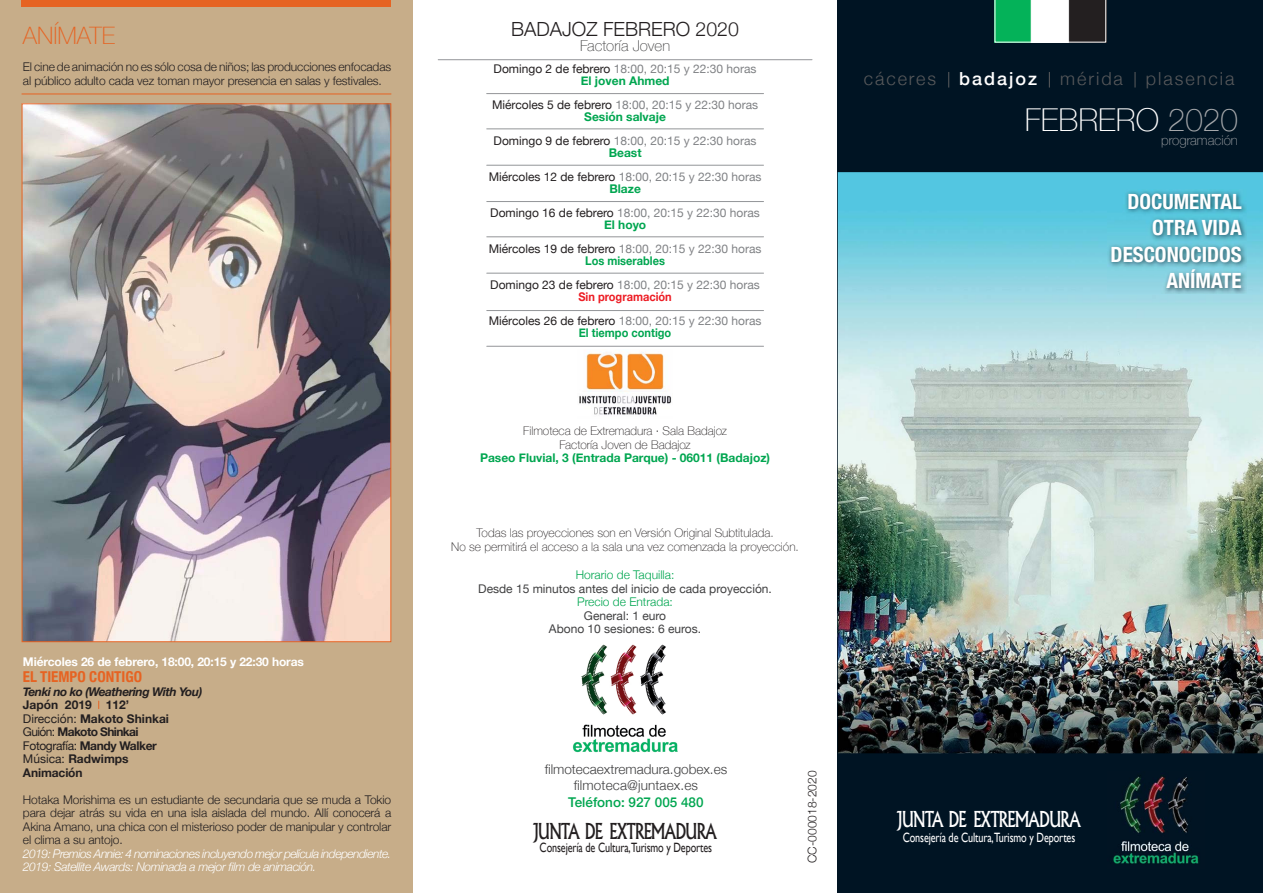
<style>
.page{position:relative;width:1263px;height:893px;background:#fff}
.page>*{position:absolute;margin:0;border:0;box-sizing:border-box;transform-origin:0 0}
.t1{font:100 31.5px "Helvetica Neue";color:#fff}
.t2{font:100 24px "Helvetica Neue";color:#e66322}
.t3{font:700 condensed 21px/26.5px "Helvetica Neue";color:#fff;text-align:right}
.t4{font:500 21px "Albertus";letter-spacing:-.08em;color:#231f20;scale:.75 1}
.t5{font:500 21px "Albertus";letter-spacing:-.08em;color:#fff;scale:.75 1}
.t6{font:300 19.5px "Helvetica Neue";color:#231f20}
.t7{font:300 18px "Helvetica Neue";letter-spacing:.11em;color:#58595b}
.t8{font:500 18px "Helvetica Neue";letter-spacing:.11em;color:#fff}
.t9{font:700 condensed 15px "Helvetica Neue";color:#e66322}
.t10{font:100 15px "Helvetica Neue";color:#404041}
.t11{font:300 13.5px/16.5px "Helvetica Neue";color:#404041;text-align:center}
.t12{font:13.5px "Gill Sans";letter-spacing:-.01em;color:#231f20;scale:.75 1}
.t13{font:13.5px "Gill Sans";letter-spacing:-.01em;color:#fff;scale:.75 1}
.t14{font:500 13.5px "Helvetica Neue";color:#00a650}
.t15{font:100 13.5px "Helvetica Neue";color:#a7a9ac}
.t16{font:12px/12px "Helvetica Neue";color:#808285;text-align:center}
.t17{font:300 12px/13.5px "Helvetica Neue";letter-spacing:-.01em;color:#231f20}
.t18{font:100 12px/13.5px "Helvetica Neue";color:#231f20;text-align:center}
.t19{font:italic 300 12px/13.5px "Helvetica Neue";letter-spacing:-.04em;color:#fff}
.t20{font:700 12px/13.5px "Helvetica Neue";color:#231f20}
.t21{font:12px/13.5px "Helvetica Neue";color:#404041;text-align:center}
.t22{font:700 12px "Helvetica Neue";color:#00a650}
.t23{font:700 12px "Helvetica Neue";letter-spacing:-.01em;color:#fff}
.t24{font:300 12px "Helvetica Neue";color:#00a650}
.t25{font:italic 700 12px "Helvetica Neue";letter-spacing:-.04em;color:#231f20}
.s1{font-weight:400}
.s2{color:#231f20}
.s3{font-weight:700;color:#00a650}
.s4{font-weight:700;color:#ed1c24}
.s5{color:#a7a9ac}
</style>
<div class="page">
<div style="left:838px;top:0;width:425px;height:893px;background:#001423"></div>
<img style="left:838px;top:172px;width:425px;height:581px">
<svg style="left:948px;top:72px;width:1px;height:16px"></svg>
<svg style="left:1049px;top:72px;width:1px;height:16px"></svg>
<svg style="left:1134px;top:72px;width:1px;height:16px"></svg>
<img style="left:572px;top:644px;width:106px;height:109px">
<hr style="left:487px;top:129px;width:276px;height:1px;background:#939598">
<hr style="left:487px;top:93px;width:276px;height:1px;background:#939598">
<hr style="left:438px;top:59px;width:374px;height:1px;background:#939598">
<img style="left:579px;top:352px;width:93px;height:63px">
<img style="left:1108px;top:190px;width:139px;height:104px">
<hr style="left:487px;top:237px;width:276px;height:1px;background:#939598">
<hr style="left:487px;top:165px;width:276px;height:1px;background:#939598">
<hr style="left:487px;top:201px;width:276px;height:1px;background:#939598">
<img style="left:1113px;top:775px;width:86px;height:89px">
<hr style="left:487px;top:273px;width:276px;height:1px;background:#939598">
<div style="left:0;top:0;width:412px;height:893px;background:#c7ad89"></div>
<div style="left:21px;top:0;width:370px;height:6px;background:#e66322"></div>
<hr style="left:487px;top:310px;width:276px;height:1px;background:#939598">
<hr style="left:487px;top:346px;width:276px;height:1px;background:#939598">
<hr style="left:22px;top:94px;width:369px;height:1px;background:#e66322">
<img style="left:24px;top:105px;width:365px;height:535px">
<svg style="left:994px;top:0;width:112px;height:43px;background:#6a9f84"></svg>
<h2 class="t2" style="left:23px;top:21px;width:94px">ANÍMATE</h2>
<p class="t17" style="left:23px;top:60px;width:370px">El cine de animación no es sólo cosa de niños; las producciones enfocadas al público adulto cada vez toman mayor presencia en salas y festivales.</p>
<p class="t23" style="left:23px;top:654px;width:282px">Miércoles 26 de febrero, 18:00, 20:15 y 22:30 horas</p>
<p class="t9" style="left:23px;top:668px;width:121px">EL TIEMPO CONTIGO</p>
<p class="t25" style="left:23px;top:684px;width:181px">Tenki no ko (Weathering With You)</p>
<p class="t20" style="left:23px;top:698px;width:147px">Japón 2019 112’<br><span class="s1">Dirección:</span> Makoto Shinkai<br><span class="s1">Guión:</span> Makoto Shinkai<br><span class="s1">Fotografía:</span> Mandy Walker<br><span class="s1">Música:</span> Radwimps<br>Animación</p>
<p class="t17" style="left:23px;top:792px;width:370px;text-align:justify">Hotaka Morishima es un estudiante de secundaria que se muda a Tokio para dejar atrás su vida en una isla aislada del mundo. Allí conocerá a Akina Amano, una chica con el misterioso poder de manipular y controlar el clima a su antojo.</p>
<p class="t19" style="left:23px;top:846px;width:370px">2019: Premios Annie: 4 nominaciones incluyendo mejor película independiente.<br>2019: Satellite Awards: Nominada a mejor film de animación.</p>
<h3 class="t6" style="left:511px;top:17px;width:229px">BADAJOZ FEBRERO 2020</h3>
<p class="t10" style="left:580px;top:36px;width:92px">Factoría Joven</p>
<p class="t16" style="left:494px;top:63px;width:265px"><span class="s2">Domingo 2 de febrero</span> 18:00, 20:15 y 22:30 horas<br><span class="s3">El joven Ahmed</span></p>
<p class="t16" style="left:492px;top:99px;width:268px"><span class="s2">Miércoles 5 de febrero</span> 18:00, 20:15 y 22:30 horas<br><span class="s3">Sesión salvaje</span></p>
<p class="t16" style="left:494px;top:135px;width:265px"><span class="s2">Domingo 9 de febrero</span> 18:00, 20:15 y 22:30 horas<br><span class="s3">Beast</span></p>
<p class="t16" style="left:489px;top:171px;width:274px"><span class="s2">Miércoles 12 de febrero</span> 18:00, 20:15 y 22:30 horas<br><span class="s3">Blaze</span></p>
<p class="t16" style="left:490px;top:207px;width:271px"><span class="s2">Domingo 16 de febrero</span> 18:00, 20:15 y 22:30 horas<br><span class="s3">El hoyo</span></p>
<p class="t16" style="left:489px;top:243px;width:274px"><span class="s2">Miércoles 19 de febrero</span> 18:00, 20:15 y 22:30 horas<br><span class="s3">Los miserables</span></p>
<p class="t16" style="left:490px;top:279px;width:271px"><span class="s2">Domingo 23 de febrero</span> 18:00, 20:15 y 22:30 horas<br><span class="s4">Sin programación</span></p>
<p class="t16" style="left:489px;top:315px;width:274px"><span class="s2">Miércoles 26 de febrero</span> 18:00, 20:15 y 22:30 horas<br><span class="s3">El tiempo contigo</span></p>
<p class="t18" style="left:523px;top:424px;width:205px">Filmoteca de Extremadura · Sala Badajoz<br>Factoría Joven de Badajoz</p>
<p class="t22" style="left:480px;top:451px;width:292px">Paseo Fluvial, 3 (Entrada Parque) - 06011 (Badajoz)</p>
<p class="t18" style="left:451px;top:526px;width:349px">Todas las proyecciones son en Versión Original Subtitulada.<br>No se permitirá el acceso a la sala una vez comenzada la proyección.</p>
<p class="t24" style="left:576px;top:568px;width:100px">Horario de Taquilla:</p>
<p class="t21" style="left:478px;top:582px;width:295px">Desde 15 minutos antes del inicio de cada proyección.</p>
<p class="t24" style="left:577px;top:595px;width:97px">Precio de Entrada:</p>
<p class="t21" style="left:549px;top:609px;width:154px">General: 1 euro<br>Abono 10 sesiones: 6 euros.</p>
<h3 class="t7" style="left:864px;top:68px;width:74px">cáceres</h3>
<h3 class="t8" style="left:959px;top:68px;width:79px">badajoz</h3>
<h3 class="t7" style="left:1060px;top:68px;width:64px">mérida</h3>
<h3 class="t7" style="left:1146px;top:68px;width:90px">plasencia</h3>
<h1 class="t1" style="left:1025px;top:101px;width:215px">FEBRERO <span class="s5">2020</span></h1>
<p class="t15" style="left:1161px;top:132px;width:78px">programación</p>
<h3 class="t3" style="left:1111px;top:188px;width:133px">DOCUMENTAL<br>OTRA VIDA<br>DESCONOCIDOS<br>ANÍMATE</h3>
<p class="t11" style="left:545px;top:760px;width:184px">filmotecaextremadura.gobex.es filmoteca@juntaex.es</p>
<p class="t14" style="left:568px;top:794px;width:137px">Teléfono: 927 005 480</p>
<h3 class="t4" style="left:533px;top:818px;width:248px">JUNTA DE EXTREMADURA</h3>
<p class="t12" style="left:540px;top:840px;width:232px">Consejería de Cultura,Turismo y Deportes</p>
<p class="t17" style="left:805px;top:863px;width:94px;rotate:-90deg">CC-000018-2020</p>
<h3 class="t5" style="left:896px;top:806px;width:248px">JUNTA DE EXTREMADURA</h3>
<p class="t13" style="left:903px;top:830px;width:232px">Consejería de Cultura,Turismo y Deportes</p>
</div>
